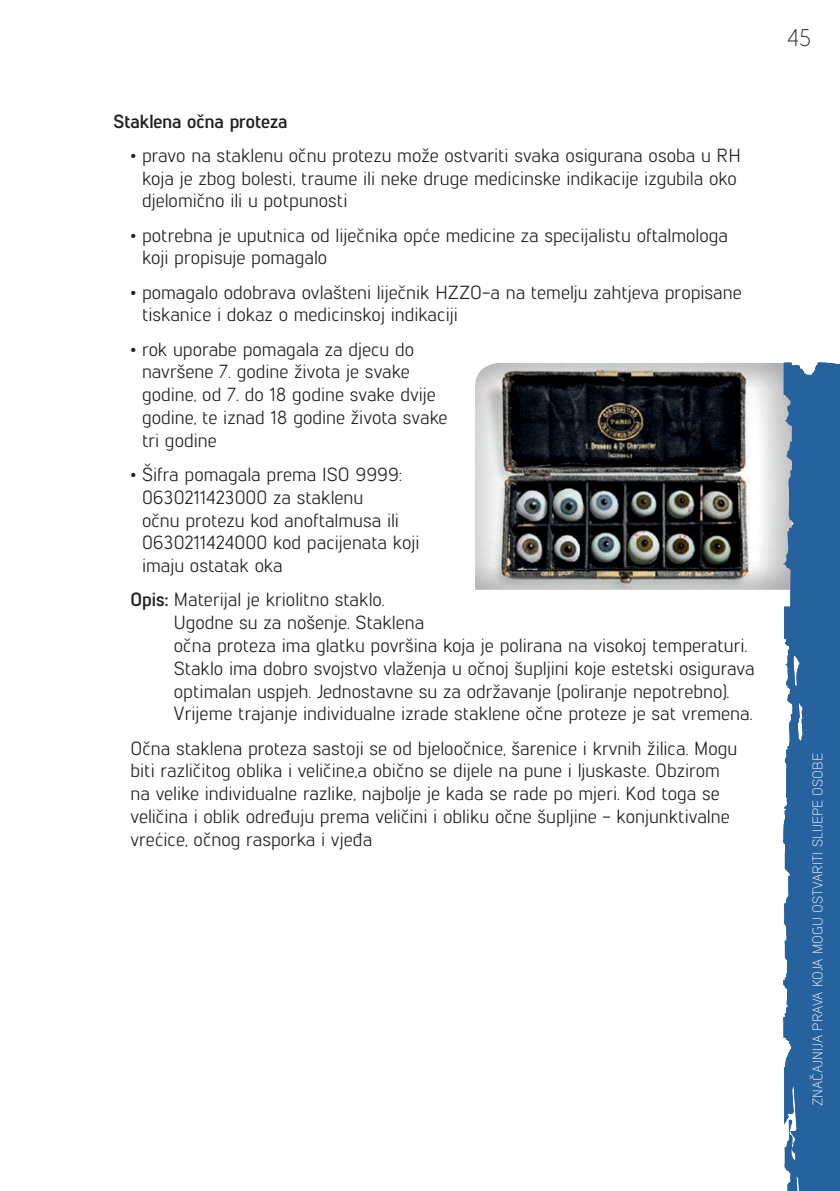
<style>
.page{position:relative;width:840px;height:1191px;background:#fff}
.page>*{position:absolute;margin:0;border:0;box-sizing:border-box;transform-origin:0 0}
.t1{font:300 24px "Lintel";color:#231f20}
.t2{font:19px/22.8px "Lintel";color:#231f20}
.t3{font:700 19px "Lintel";color:#231f20}
.t4{font:300 14px "Lintel";color:#fff}
.s1{font-weight:700}
</style>
<div class="page">
<img style="left:475px;top:363px;width:307px;height:227px">
<svg style="left:782px;top:362px;width:57px;height:829px;background:#3d72a6"></svg>
<div style="left:808px;top:607px;width:17px;height:499px;background:#26629d"></div>
<p class="t3" style="left:113px;top:108px;width:175px">Staklena očna proteza</p>
<p class="t2" style="left:142px;top:143px;width:600px;text-indent:-11px">• pravo na staklenu očnu protezu može ostvariti svaka osigurana osoba u RH koja je zbog bolesti, traume ili neke druge medicinske indikacije izgubila oko djelomično ili u potpunosti</p>
<p class="t2" style="left:142px;top:222px;width:587px;text-indent:-11px">• potrebna je uputnica od liječnika opće medicine za specijalistu oftalmologa koji propisuje pomagalo</p>
<p class="t2" style="left:142px;top:279px;width:601px;text-indent:-11px">• pomagalo odobrava ovlašteni liječnik HZZO-a na temelju zahtjeva propisane tiskanice i dokaz o medicinskoj indikaciji</p>
<p class="t2" style="left:142px;top:336px;width:307px;text-indent:-11px">• rok uporabe pomagala za djecu do navršene 7. godine života je svake godine, od 7. do 18 godine svake dvije godine, te iznad 18 godine života svake tri godine</p>
<p class="t2" style="left:142px;top:462px;width:279px;text-indent:-11px">• Šifra pomagala prema ISO 9999:<br>0630211423000 za staklenu<br>očnu protezu kod anoftalmusa ili<br>0630211424000 kod pacijenata koji imaju ostatak oka</p>
<p class="t2" style="left:174px;top:587px;width:582px;text-indent:-43px"><span class="s1">Opis:</span> Materijal je kriolitno staklo.<br>Ugodne su za nošenje. Staklena<br>očna proteza ima glatku površina koja je polirana na visokoj temperaturi.<br>Staklo ima dobro svojstvo vlaženja u očnoj šupljini koje estetski osigurava optimalan uspjeh. Jednostavne su za održavanje (poliranje nepotrebno).<br>Vrijeme trajanje individualne izrade staklene očne proteze je sat vremena.</p>
<p class="t2" style="left:130px;top:735px;width:608px">Očna staklena proteza sastoji se od bjeloočnice, šarenice i krvnih žilica. Mogu biti različitog oblika i veličine,a obično se dijele na pune i ljuskaste. Obzirom na velike individualne razlike, najbolje je kada se rade po mjeri. Kod toga se veličina i oblik određuju prema veličini i obliku očne šupljine - konjunktivalne vrećice, očnog rasporka i vjeđa</p>
<p class="t1" style="left:786px;top:22px;width:26px">45</p>
<p class="t4" style="left:807px;top:1106px;width:354px;rotate:-90deg">ZNAČAJNIJA PRAVA KOJA MOGU OSTVARITI SLIJEPE OSOBE</p>
</div>
